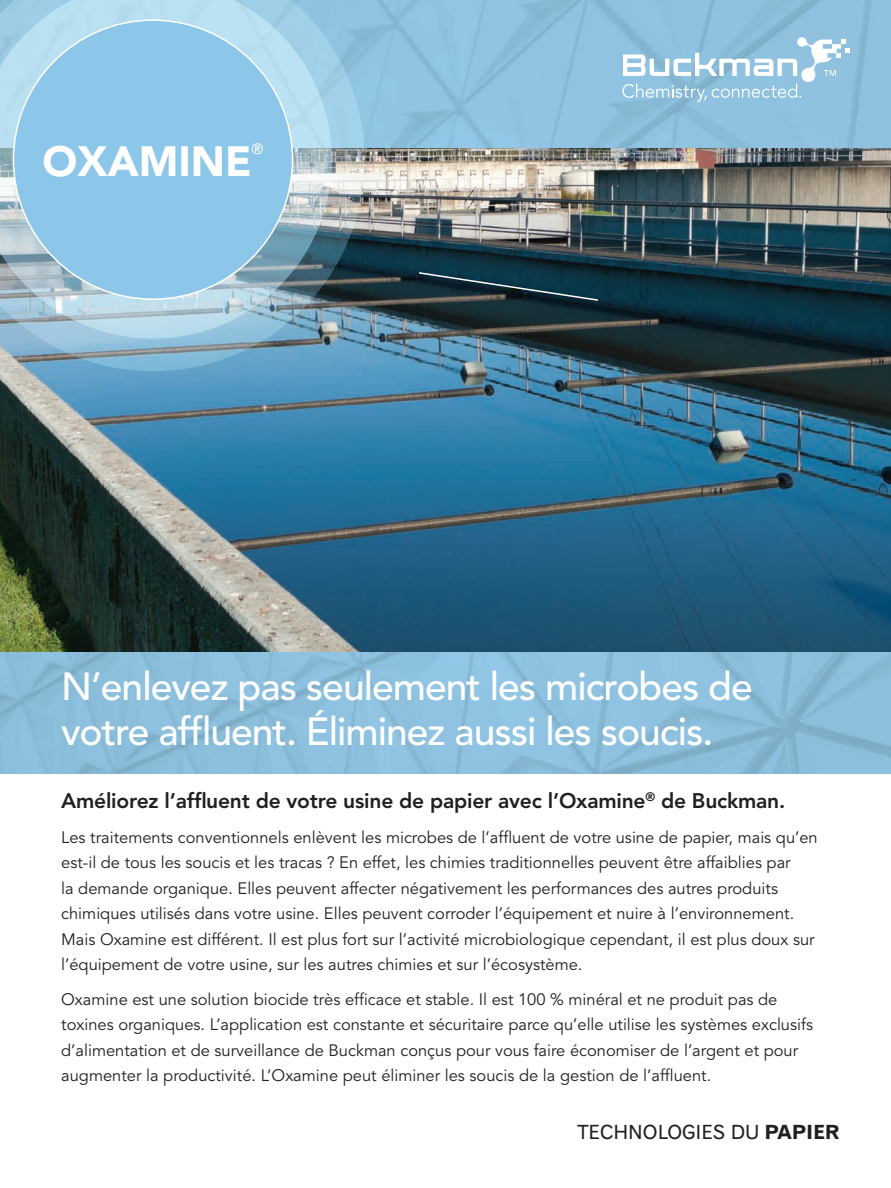
<style>
.page{position:relative;width:891px;height:1188px;background:#fff}
.page>*{position:absolute;margin:0;border:0;box-sizing:border-box;transform-origin:0 0}
.t1{font:900 42px "Avenir";color:#fff}
.t2{font:500 39px/45px "Avenir";letter-spacing:-.025em;color:#fff}
.t3{font:800 21px "Avenir";letter-spacing:-.01em;color:#231f20}
.t4{font:19.5px "Gothic 720 BT Roman B";color:#231f20}
.t5{font:16.5px/25.5px "Avenir";color:#231f20}
.t6{font:500 14.85px "Avenir";color:#fff}
.s1{font-family:"Gothic 720 BT Bold B"}
</style>
<div class="page">
<img style="left:0;top:0;width:891px;height:773px">
<img style="left:0;top:149px;width:891px;height:502px">
<svg style="left:417px;top:271px;width:183px;height:31px;background:#1f3c47"></svg>
<img style="left:0;top:0;width:364px;height:371px">
<svg style="left:0;top:0;width:332px;height:339px;background:#a7c8d7"></svg>
<div style="left:13px;top:20px;width:280px;height:279px;background:#8cc6e9;border-radius:50%"></div>
<svg style="left:622px;top:37px;width:228px;height:65px"></svg>
<h1 class="t1" style="left:42px;top:135px;width:211px">OXAMINE</h1>
<p class="t6" style="left:252px;top:140px;width:13px">®</p>
<h2 class="t2" style="left:61px;top:665px;width:693px">N’enlevez pas seulement les microbes de votre affluent. Éliminez aussi les soucis.</h2>
<p class="t3" style="left:61px;top:789px;width:726px">Améliorez l’affluent de votre usine de papier avec l’Oxamine<sup>®</sup> de Buckman.</p>
<p class="t5" style="left:61px;top:825px;width:758px">Les traitements conventionnels enlèvent les microbes de l’affluent de votre usine de papier, mais qu’en est-il de tous les soucis et les tracas ? En effet, les chimies traditionnelles peuvent être affaiblies par<br>la demande organique. Elles peuvent affecter négativement les performances des autres produits chimiques utilisés dans votre usine. Elles peuvent corroder l’équipement et nuire à l’environnement.<br>Mais Oxamine est différent. Il est plus fort sur l’activité microbiologique cependant, il est plus doux sur l’équipement de votre usine, sur les autres chimies et sur l’écosystème.</p>
<p class="t5" style="left:61px;top:987px;width:753px">Oxamine est une solution biocide très efficace et stable. Il est 100 % minéral et ne produit pas de toxines organiques. L’application est constante et sécuritaire parce qu’elle utilise les systèmes exclusifs d’alimentation et de surveillance de Buckman conçus pour vous faire économiser de l’argent et pour augmenter la productivité. L’Oxamine peut éliminer les soucis de la gestion de l’affluent.</p>
<p class="t4" style="left:577px;top:1120px;width:264px">TECHNOLOGIES DU <span class="s1">PAPIER</span></p>
</div>
